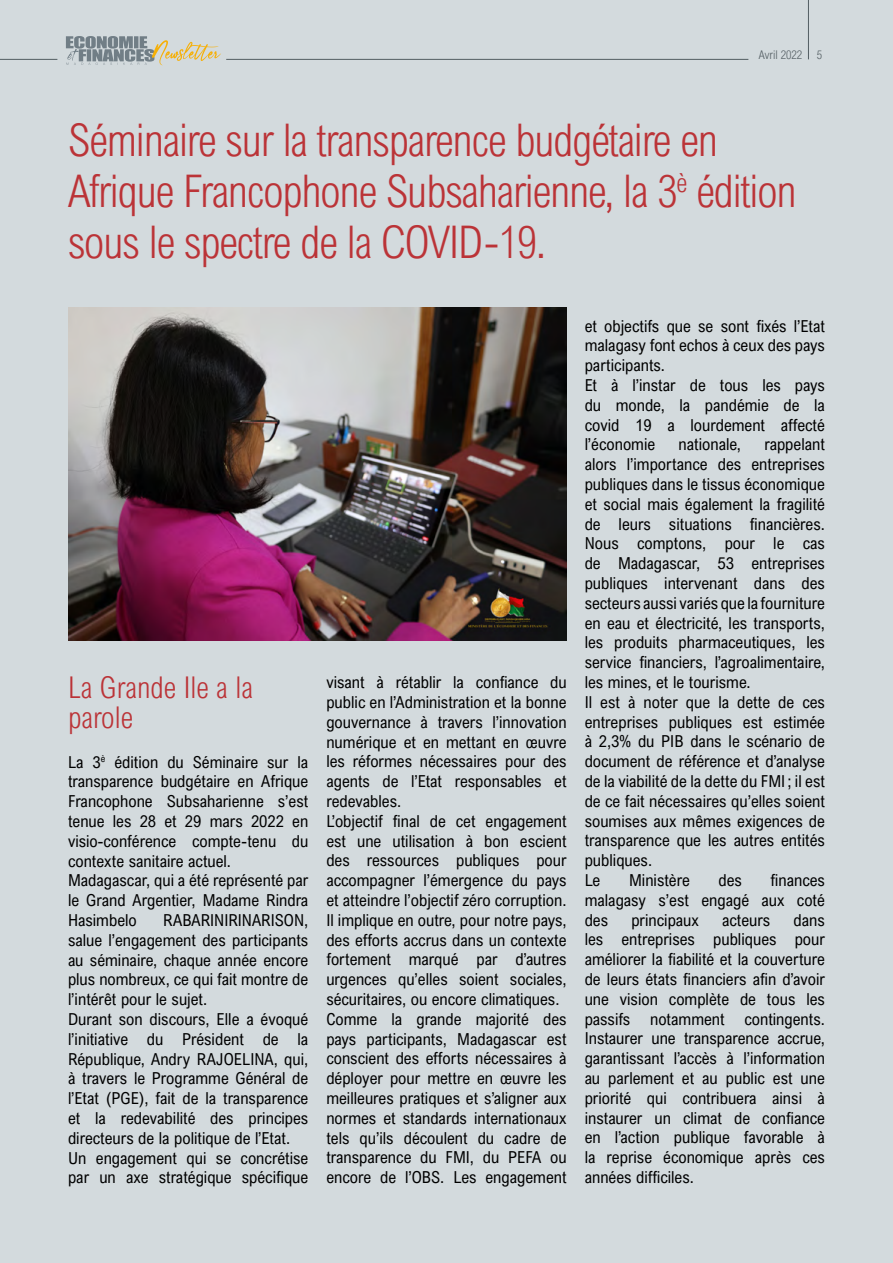
<style>
.page{position:relative;width:893px;height:1263px;background:#d3dadd}
.page>*{position:absolute;margin:0;border:0;box-sizing:border-box;transform-origin:0 0}
.t1{font:300 45px/51px "Arial Nova Cond";letter-spacing:-.025em;color:#bb3337}
.t2{font:300 30px/30px "Arial Nova Cond";color:#bb3337}
.t3{font:16.5px/19.8px "Arial Nova Cond";color:#000}
.t4{font:300 12px "Arial Nova Cond";color:#535d62}
</style>
<div class="page">
<hr style="left:226px;top:59px;width:522px;height:1px;background:#535d62">
<hr style="left:0;top:59px;width:57px;height:1px;background:#535d62">
<hr style="left:808px;top:0;width:1px;height:59px;background:#535d62">
<svg style="left:66px;top:36px;width:155px;height:29px"></svg>
<img style="left:68px;top:308px;width:499px;height:332px">
<p class="t4" style="left:759px;top:48px;width:65px">Avril 2022 5</p>
<h1 class="t1" style="left:68px;top:114px;width:730px">Séminaire sur la transparence budgétaire en<br>Afrique Francophone Subsaharienne, la 3<sup>è</sup> édition sous le spectre de la COVID-19.</h1>
<h2 class="t2" style="left:68px;top:672px;width:186px">La Grande Ile a la parole</h2>
<p class="t3" style="left:68px;top:751px;width:242px">La 3<sup>è</sup> édition du Séminaire sur la transparence budgétaire en Afrique<br>Francophone Subsaharienne s’est tenue les 28 et 29 mars 2022 en visio-conférence compte-tenu du contexte sanitaire actuel.<br>Madagascar, qui a été représenté par le Grand Argentier, Madame Rindra<br>Hasimbelo</p>
<p class="t3" style="left:68px;top:910px;width:242px;text-indent:95px">RABARINIRINARISON, salue l’engagement des participants au séminaire, chaque année encore plus nombreux, ce qui fait montre de l’intérêt pour le sujet.<br>Durant son discours, Elle a évoqué l’initiative du Président de la République, Andry RAJOELINA, qui, à travers le Programme Général de l’Etat (PGE), fait de la transparence et la redevabilité des principes directeurs de la politique de l’Etat.<br>Un engagement qui se concrétise par un axe stratégique spécifique</p>
<p class="t3" style="left:326px;top:672px;width:242px">visant à rétablir la confiance du public en l’Administration et la bonne gouvernance à travers l’innovation numérique et en mettant en œuvre les réformes nécessaires pour des agents de l’Etat responsables et redevables.<br>L’objectif final de cet engagement est une utilisation à bon escient des ressources publiques pour accompagner l’émergence du pays et atteindre l’objectif zéro corruption.<br>Il implique en outre, pour notre pays, des efforts accrus dans un contexte fortement marqué par d’autres urgences qu’elles soient sociales, sécuritaires, ou encore climatiques.<br>Comme la grande majorité des pays participants, Madagascar est conscient des efforts nécessaires à déployer pour mettre en œuvre les meilleures pratiques et s’aligner aux normes et standards internationaux tels qu’ils découlent du cadre de transparence du FMI, du PEFA ou encore de l’OBS. Les engagement</p>
<p class="t3" style="left:585px;top:316px;width:242px">et objectifs que se sont fixés l’Etat malagasy font echos à ceux des pays participants.<br>Et à l’instar de tous les pays du monde, la pandémie de la covid 19 a lourdement affecté l’économie</p>
<p class="t3" style="left:585px;top:434px;width:242px;text-indent:180px">rappelant alors l’importance des entreprises publiques dans le tissus économique et social mais également la fragilité de leurs situations financières.<br>Nous comptons, pour le cas de Madagascar, 53 entreprises publiques intervenant dans des secteurs aussi variés que la fourniture en eau et électricité, les transports, les produits pharmaceutiques, les service financiers, l’agroalimentaire, les mines, et le tourisme.<br>Il est à noter que la dette de ces entreprises publiques est estimée à 2,3% du PIB dans le scénario de document de référence et d’analyse de la viabilité de la dette du FMI ; il est de ce fait nécessaires qu’elles soient soumises aux mêmes exigences de transparence que les autres entités publiques.<br>Le</p>
<p class="t3" style="left:679px;top:434px;width:64px">nationale,</p>
<p class="t3" style="left:585px;top:870px;width:242px;text-align:justify;text-indent:186px">finances malagasy s’est engagé aux coté des</p>
<p class="t3" style="left:629px;top:870px;width:62px">Ministère</p>
<p class="t3" style="left:718px;top:870px;width:25px">des</p>
<p class="t3" style="left:585px;top:910px;width:242px;text-align:justify;text-indent:209px">dans les entreprises publiques pour améliorer la fiabilité et la couverture de leurs états financiers afin d’avoir une vision complète de tous les passifs notamment contingents.<br>Instaurer une transparence accrue, garantissant l’accès à l’information au parlement et au public est une priorité qui contribuera ainsi à instaurer un climat de confiance en l’action publique favorable à la reprise économique après ces années difficiles.</p>
<p class="t3" style="left:631px;top:910px;width:69px">principaux</p>
<p class="t3" style="left:722px;top:910px;width:50px">acteurs</p>
</div>
